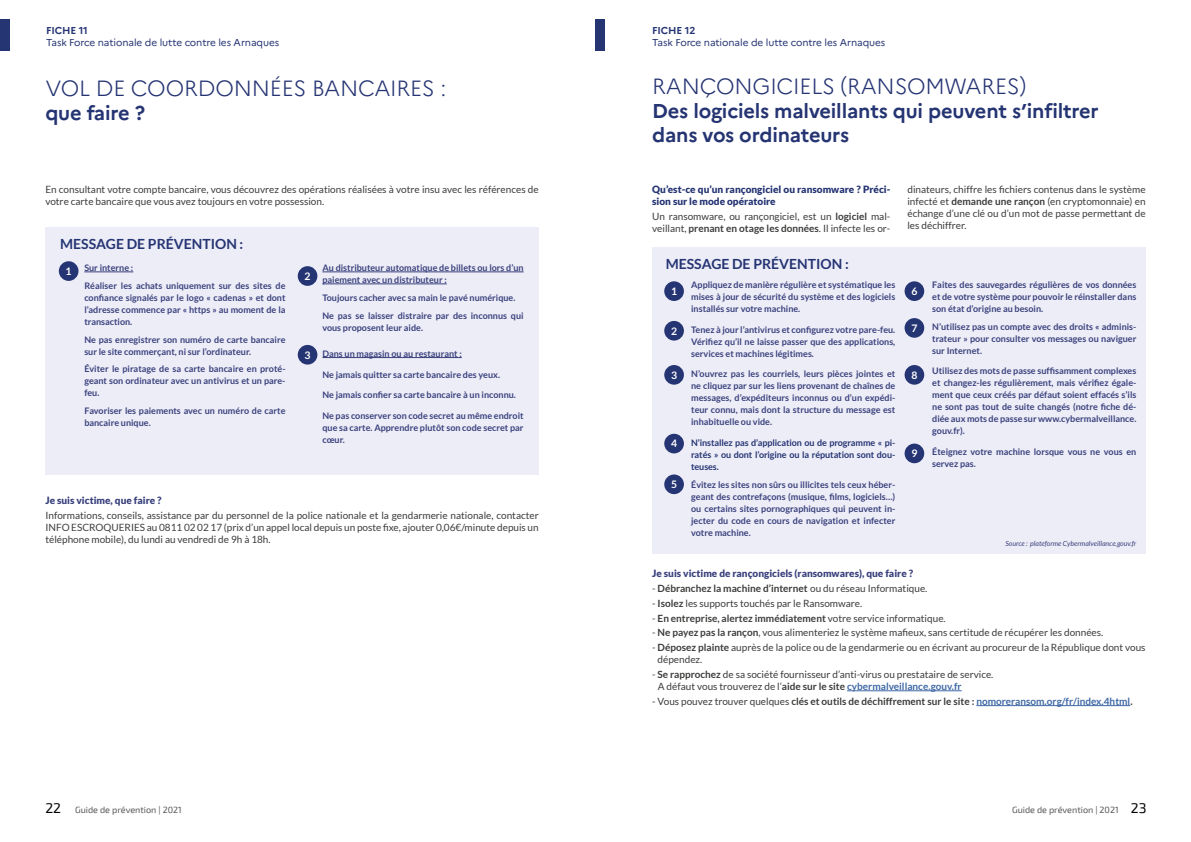
<style>
.page{position:relative;width:1191px;height:842px;background:#fff}
.page>*{position:absolute;margin:0;border:0;box-sizing:border-box;transform-origin:0 0}
.t1{font:300 22px "Marianne";letter-spacing:-.01em;color:#253473}
.t2{font:700 20px/24px "Marianne";letter-spacing:-.01em;color:#253472}
.t3{font:700 14px "Lato";color:#253473}
.t4{font:700 10.4px "Lato";color:#fff}
.t5{font:10px/12px "Lato";color:#3c3c3b}
.t6{font:700 10px "Lato";color:#3c3c3b}
.t7{font:10px "Marianne";letter-spacing:-.01em;color:#253473}
.t8{font:900 10px "Lato";color:#3a417d}
.t9{font:900 10px/12px "Lato";color:#253473}
.t10{font:700 10px "Marianne";letter-spacing:-.01em;color:#253473}
.t11{font:700 9px/12px "Lato";color:#3a417d;text-align:justify}
.t12{font:700 9px/12px "Lato";letter-spacing:-.01em;color:#253473;text-align:justify}
.t13{font:9px "Exo 2";color:#575756}
.t14{font:italic 7px "Lato";color:#3a417d}
.s1{font-weight:700}
.s2{font-weight:400}
.s3{font-weight:700;color:#3f68a5}
.s4{color:#3f68a5}
.s5{font-size:14px;color:#000}
</style>
<div class="page">
<div style="left:652px;top:248px;width:493px;height:306px;background:#ededf7"></div>
<div style="left:664px;top:281px;width:20px;height:20px;background:#253473;border-radius:50%"></div>
<div style="left:664px;top:321px;width:20px;height:20px;background:#253473;border-radius:50%"></div>
<div style="left:664px;top:365px;width:20px;height:20px;background:#253473;border-radius:50%"></div>
<div style="left:664px;top:434px;width:20px;height:19px;background:#253473;border-radius:50%"></div>
<div style="left:664px;top:474px;width:20px;height:20px;background:#253473;border-radius:50%"></div>
<div style="left:904px;top:281px;width:20px;height:20px;background:#253473;border-radius:50%"></div>
<div style="left:904px;top:318px;width:20px;height:20px;background:#253473;border-radius:50%"></div>
<div style="left:904px;top:365px;width:20px;height:20px;background:#253473;border-radius:50%"></div>
<div style="left:904px;top:444px;width:20px;height:19px;background:#253473;border-radius:50%"></div>
<hr style="left:847px;top:690px;width:114px;height:1px;background:#3f68a5">
<hr style="left:976px;top:705px;width:154px;height:1px;background:#3f68a5">
<div style="left:45px;top:227px;width:494px;height:248px;background:#ededf7"></div>
<hr style="left:84px;top:271px;width:49px;height:1px;background:#3a417d">
<hr style="left:322px;top:271px;width:201px;height:1px;background:#3a417d">
<hr style="left:322px;top:283px;width:125px;height:1px;background:#3a417d">
<hr style="left:322px;top:357px;width:140px;height:1px;background:#3a417d">
<div style="left:59px;top:261px;width:19px;height:20px;background:#253473;border-radius:50%"></div>
<div style="left:298px;top:266px;width:19px;height:20px;background:#253473;border-radius:50%"></div>
<div style="left:298px;top:345px;width:19px;height:20px;background:#253473;border-radius:50%"></div>
<div style="left:0;top:20px;width:10px;height:31px;background:#253473"></div>
<div style="left:595px;top:20px;width:10px;height:31px;background:#253473"></div>
<p class="t10" style="left:46px;top:24px;width:43px">FICHE 11</p>
<p class="t7" style="left:46px;top:36px;width:234px">Task Force nationale de lutte contre les Arnaques</p>
<h1 class="t1" style="left:45px;top:75px;width:402px">VOL DE COORDONNÉES BANCAIRES :</h1>
<h2 class="t2" style="left:45px;top:101px;width:101px">que faire ?</h2>
<p class="t5" style="left:45px;top:183px;width:495px">En consultant votre compte bancaire, vous découvrez des opérations réalisées à votre insu avec les références de votre carte bancaire que vous avez toujours en votre possession.</p>
<h3 class="t3" style="left:60px;top:236px;width:185px">MESSAGE DE PRÉVENTION :</h3>
<p class="t4" style="left:66px;top:265px;width:8px">1</p>
<p class="t4" style="left:304px;top:270px;width:8px">2</p>
<p class="t11" style="left:322px;top:262px;width:203px">Au distributeur automatique de billets ou lors d’un paiement avec un distributeur :</p>
<p class="t11" style="left:322px;top:289px;width:203px;line-height:17.7px">Toujours cacher avec sa main le pavé numérique.<br>Ne pas se laisser distraire par des inconnus qui</p>
<p class="t11" style="left:322px;top:321px;width:102px">vous proposent leur aide.</p>
<p class="t11" style="left:322px;top:348px;width:141px">Dans un magasin ou au restaurant :</p>
<p class="t11" style="left:322px;top:368px;width:179px">Ne jamais quitter sa carte bancaire des yeux.</p>
<p class="t11" style="left:322px;top:389px;width:195px">Ne jamais confier sa carte bancaire à un inconnu.</p>
<p class="t11" style="left:322px;top:409px;width:203px">Ne pas conserver son code secret au même endroit que sa carte. Apprendre plutôt son code secret par cœur.</p>
<p class="t11" style="left:84px;top:259px;width:203px;line-height:17.7px">Sur interne :<br>Réaliser les achats uniquement sur des sites de</p>
<p class="t11" style="left:84px;top:292px;width:203px">confiance signalés par le logo « cadenas » et dont l’adresse commence par « https » au moment de la transaction.</p>
<p class="t11" style="left:84px;top:333px;width:203px">Ne pas enregistrer son numéro de carte bancaire sur le site commerçant, ni sur l’ordinateur.</p>
<p class="t11" style="left:84px;top:363px;width:203px">Éviter le piratage de sa carte bancaire en proté&shy;geant son ordinateur avec un antivirus et un pare&shy;feu.</p>
<p class="t11" style="left:84px;top:405px;width:203px">Favoriser les paiements avec un numéro de carte bancaire unique.</p>
<p class="t4" style="left:304px;top:349px;width:8px">3</p>
<p class="t8" style="left:45px;top:495px;width:118px">Je suis victime, que faire ?</p>
<p class="t5" style="left:45px;top:510px;width:495px;text-align:justify">Informations, conseils, assistance par du personnel de la police nationale et la gendarmerie nationale, contacter INFO ESCROQUERIES au 0811 02 02 17 (prix d’un appel local depuis un poste fixe, ajouter 0,06€/minute depuis un téléphone mobile), du lundi au vendredi de 9h à 18h.</p>
<p class="t10" style="left:652px;top:24px;width:45px">FICHE 12</p>
<p class="t7" style="left:652px;top:36px;width:234px">Task Force nationale de lutte contre les Arnaques</p>
<h1 class="t1" style="left:652px;top:73px;width:375px">RANÇONGICIELS (RANSOMWARES)</h1>
<h2 class="t2" style="left:652px;top:99px;width:448px">Des logiciels malveillants qui peuvent s’infiltrer dans vos ordinateurs</h2>
<p class="t9" style="left:652px;top:183px;width:240px">Qu’est-ce qu’un rançongiciel ou ransomware ? Préci&shy;sion sur le mode opératoire</p>
<p class="t5" style="left:652px;top:210px;width:240px">Un ransomware, ou rançongiciel, est un <span class="s1">logiciel</span> mal&shy;veillant, <span class="s1">prenant en otage les données</span>. Il infecte les or-</p>
<h3 class="t3" style="left:665px;top:256px;width:185px">MESSAGE DE PRÉVENTION :</h3>
<p class="t4" style="left:671px;top:285px;width:8px">1</p>
<p class="t4" style="left:671px;top:325px;width:8px">2</p>
<p class="t4" style="left:671px;top:369px;width:8px">3</p>
<p class="t11" style="left:691px;top:279px;width:206px">Appliquez de manière régulière et systématique les mises à jour de sécurité du système et des logiciels installés sur votre machine.</p>
<p class="t11" style="left:691px;top:323px;width:206px">Tenez à jour l’antivirus et configurez votre pare-feu.<br>Vérifiez qu’il ne laisse passer que des applications, services et machines légitimes.</p>
<p class="t11" style="left:691px;top:368px;width:206px">N’ouvrez pas les courriels, leurs pièces jointes et ne cliquez par sur les liens provenant de chaînes de messages, d’expéditeurs inconnus ou d’un expédi&shy;teur connu, mais dont la structure du message est inhabituelle ou vide.</p>
<p class="t12" style="left:691px;top:436px;width:206px">N’installez pas d’application ou de programme « pi&shy;ratés » ou dont l’origine ou la réputation sont dou&shy;teuses.</p>
<p class="t11" style="left:691px;top:478px;width:206px">Évitez les sites non sûrs ou illicites tels ceux héber&shy;geant des contrefaçons (musique, films, logiciels…) ou certains sites pornographiques qui peuvent in&shy;jecter du code en cours de navigation et infecter votre machine.</p>
<p class="t4" style="left:671px;top:438px;width:8px">4</p>
<p class="t4" style="left:671px;top:478px;width:8px">5</p>
<p class="t5" style="left:907px;top:183px;width:240px;text-align:justify">dinateurs, chiffre les fichiers contenus dans le système infecté et <span class="s1">demande une rançon</span> (en cryptomonnaie) en échange d’une clé ou d’un mot de passe permettant de les déchiffrer.</p>
<p class="t4" style="left:911px;top:285px;width:8px">6</p>
<p class="t4" style="left:911px;top:322px;width:8px">7</p>
<p class="t4" style="left:911px;top:369px;width:8px">8</p>
<p class="t4" style="left:911px;top:448px;width:8px">9</p>
<p class="t11" style="left:932px;top:279px;width:206px">Faites des sauvegardes régulières de vos données et de votre système pour pouvoir le réinstaller dans son état d’origine au besoin.</p>
<p class="t11" style="left:932px;top:321px;width:206px">N’utilisez pas un compte avec des droits « adminis&shy;trateur » pour consulter vos messages ou naviguer sur Internet.</p>
<p class="t11" style="left:932px;top:365px;width:206px">Utilisez des mots de passe suffisamment complexes et changez-les régulièrement, mais vérifiez égale&shy;ment que ceux créés par défaut soient effacés s’ils ne sont pas tout de suite changés (notre fiche dé&shy;diée aux mots de passe sur www.cybermalveillance. gouv.fr).</p>
<p class="t11" style="left:932px;top:446px;width:206px">Éteignez votre machine lorsque vous ne vous en servez pas.</p>
<p class="t14" style="left:1005px;top:540px;width:132px">Source : plateforme Cybermalveillance.gouv.fr</p>
<p class="t8" style="left:652px;top:568px;width:262px">Je suis victime de rançongiciels (ransomwares), que faire ?</p>
<p class="t6" style="left:652px;top:583px;width:277px"><span class="s2">-</span> Débranchez la machine d’internet <span class="s2">ou du réseau Informatique.</span></p>
<p class="t5" style="left:652px;top:597px;width:211px">- <span class="s1">Isolez</span> les supports touchés par le Ransomware.</p>
<p class="t6" style="left:652px;top:612px;width:295px"><span class="s2">-</span> En entreprise, alertez immédiatement <span class="s2">votre service informatique.</span></p>
<p class="t5" style="left:652px;top:627px;width:452px">- <span class="s1">Ne payez pas la rançon</span>, vous alimenteriez le système mafieux, sans certitude de récupérer les données.</p>
<p class="t5" style="left:657px;top:642px;width:489px;text-indent:-5px">- <span class="s1">Déposez plainte</span> auprès de la police ou de la gendarmerie ou en écrivant au procureur de la République dont vous dépendez.</p>
<p class="t5" style="left:658px;top:668px;width:337px;text-indent:-6px">- <span class="s1">Se rapprochez</span> de sa société fournisseur d’anti-virus ou prestataire de service.<br>A défaut vous trouverez de l’<span class="s1">aide sur le site</span> <span class="s3">cybermalveillance.gouv.fr</span></p>
<p class="t6" style="left:652px;top:696px;width:482px"><span class="s2">- Vous pouvez trouver quelques</span> clés et outils de déchiffrement sur le site : <span class="s4">nomoreransom.org/fr/index.4html</span>.</p>
<p class="t13" style="left:45px;top:804px;width:138px"><span class="s5">22</span> Guide de prévention | 2021</p>
<p class="t13" style="left:1012px;top:804px;width:136px">Guide de prévention | 2021 <span class="s5">23</span></p>
</div>
